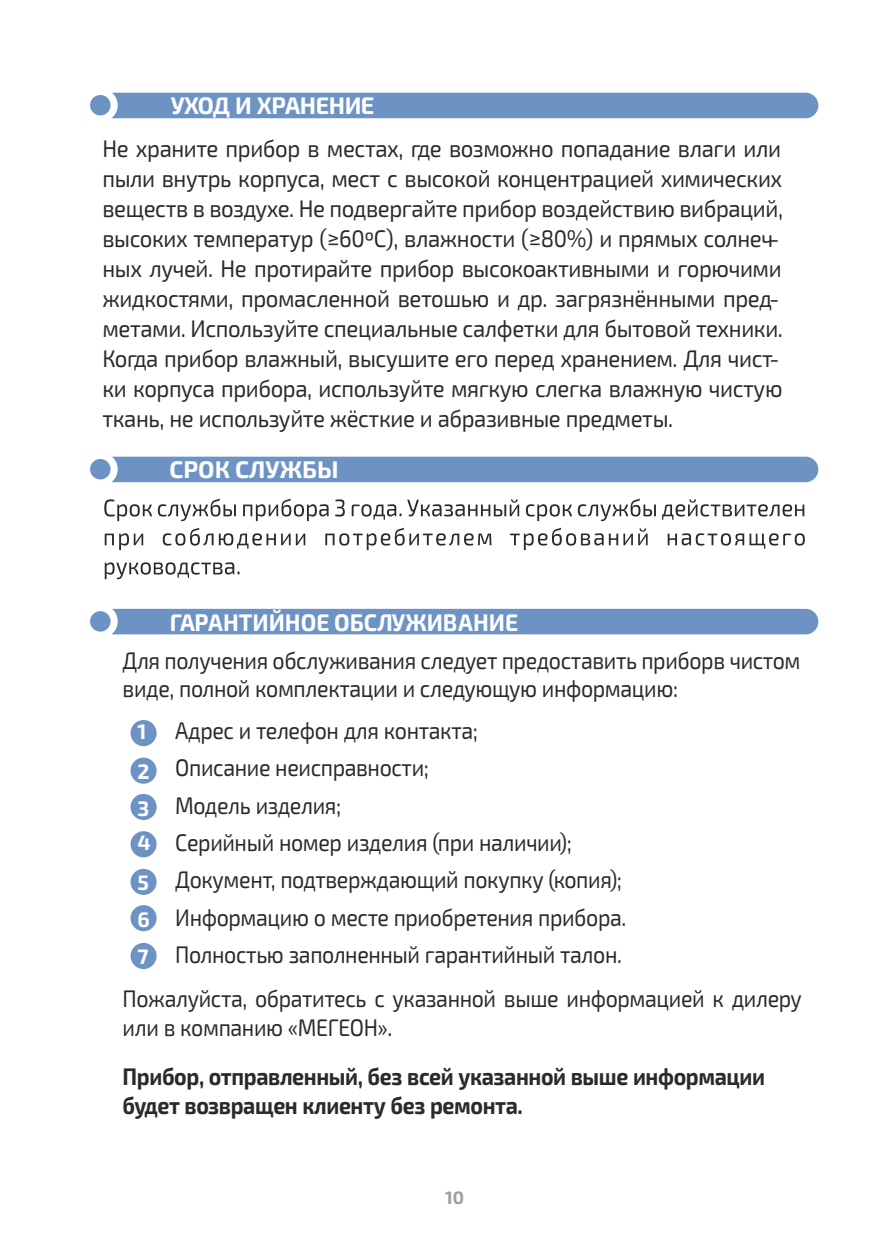
<style>
.page{position:relative;width:893px;height:1259px;background:#fff}
.page>*{position:absolute;margin:0;border:0;box-sizing:border-box;transform-origin:0 0}
.t1{font:24px/30px "Exo 2.0";letter-spacing:-.02em;color:#2b2a29;scale:.92 1}
.t2{font:24px/37.2px "Exo 2.0";letter-spacing:-.02em;color:#2b2a29;scale:.89 1}
.t3{font:700 24px/28.8px "Exo 2.0";letter-spacing:-.02em;color:#2b2a29;scale:.89 1}
.t4{font:700 24px "Exo 2.0";color:#fefefe;scale:.95 1}
.t5{font:700 24px "Exo 2.0";letter-spacing:-.02em;color:#fefefe}
.t6{font:700 24px "Exo 2.0";color:#fefefe}
.t7{font:700 21px/36.6px "Exo 2.0";color:#fefefe}
.t8{font:700 18px "Exo 2.0";color:#9d9e9e}
</style>
<div class="page">
<div style="left:90px;top:93px;width:728px;height:25px;background:#6d93c5"></div>
<div style="left:90px;top:457px;width:728px;height:25px;background:#6d93c5"></div>
<svg style="left:104px;top:498px;width:701px;height:81px"></svg>
<div style="left:90px;top:609px;width:728px;height:25px;background:#6d93c5"></div>
<div style="left:131px;top:720px;width:26px;height:26px;background:#6d93c5;border-radius:50%"></div>
<div style="left:131px;top:757px;width:26px;height:26px;background:#6d93c5;border-radius:50%"></div>
<div style="left:131px;top:794px;width:26px;height:26px;background:#6d93c5;border-radius:50%"></div>
<div style="left:131px;top:831px;width:26px;height:26px;background:#6d93c5;border-radius:50%"></div>
<div style="left:131px;top:869px;width:26px;height:26px;background:#6d93c5;border-radius:50%"></div>
<div style="left:131px;top:905px;width:26px;height:26px;background:#6d93c5;border-radius:50%"></div>
<div style="left:131px;top:943px;width:26px;height:26px;background:#6d93c5;border-radius:50%"></div>
<p class="t5" style="left:171px;top:97px;width:205px">УХОД И ХРАНЕНИЕ</p>
<p class="t1" style="left:102px;top:136px;width:741px">Не храните прибор в местах, где возможно попадание влаги или пыли внутрь корпуса, мест с высокой концентрацией химических веществ в воздухе. Не подвергайте прибор воздействию вибраций, высоких температур (≥60ºС), влажности (≥80%) и прямых солнеч&shy;ных лучей. Не протирайте прибор высокоактивными и горючими жидкостями, промасленной ветошью и др. загрязнёнными пред&shy;метами. Используйте специальные салфетки для бытовой техники.<br>Когда прибор влажный, высушите его перед хранением. Для чист&shy;ки корпуса прибора, используйте мягкую слегка влажную чистую ткань, не используйте жёсткие и абразивные предметы.</p>
<p class="t6" style="left:169px;top:461px;width:171px">СРОК СЛУЖБЫ</p>
<p class="t4" style="left:170px;top:614px;width:368px">ГАРАНТИЙНОЕ ОБСЛУЖИВАНИЕ</p>
<p class="t2" style="left:123px;top:648px;width:763px;line-height:28.8px">Для получения обслуживания следует предоставить прибор в чистом виде, полной комплектации и следующую информацию:</p>
<p class="t2" style="left:175px;top:714px;width:508px">Адрес и телефон для контакта;<br>Описание неисправности;<br>Модель изделия;<br>Серийный номер изделия (при наличии); Документ, подтверждающий покупку (копия); Информацию о месте приобретения прибора.<br>Полностью заполненный гарантийный талон.</p>
<p class="t2" style="left:123px;top:986px;width:765px;line-height:28.8px">Пожалуйста, обратитесь с указанной выше информацией к дилеру или в компанию «МЕГЕОН».</p>
<p class="t3" style="left:123px;top:1064px;width:723px">Прибор, отправленный, без всей указанной выше информации будет возвращен клиенту без ремонта.</p>
<p class="t7" style="left:138px;top:713px;width:14px;line-height:40.5px">1<br>2</p>
<p class="t7" style="left:138px;top:793px;width:15px;line-height:34.2px">3<br>4</p>
<p class="t7" style="left:138px;top:867px;width:14px;text-align:justify">5<br>6<br>7</p>
<p class="t8" style="left:445px;top:1191px;width:21px">10</p>
</div>
